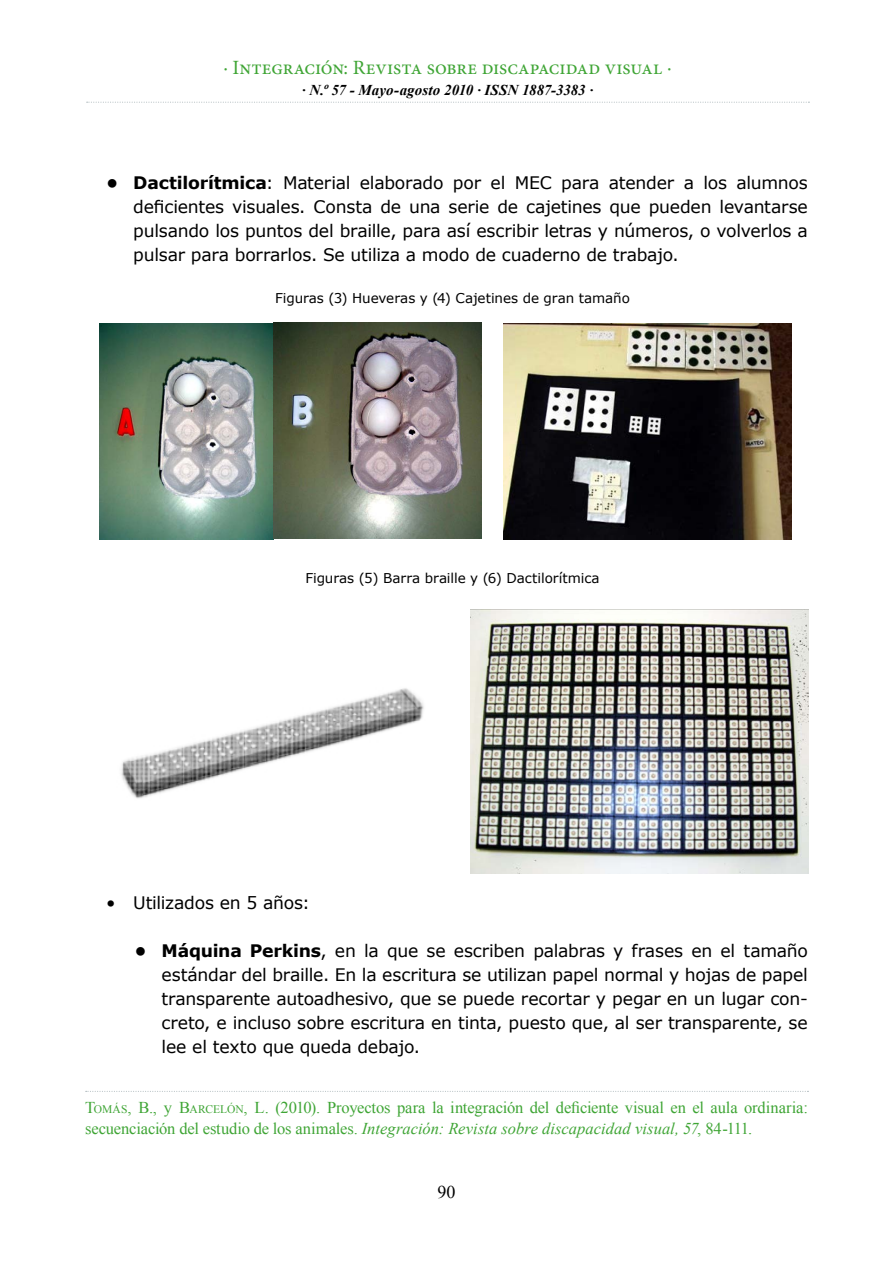
<style>
.page{position:relative;width:893px;height:1263px;background:#fff}
.page>*{position:absolute;margin:0;border:0;box-sizing:border-box;transform-origin:0 0}
.t1{font:20.25px "Minion Pro";letter-spacing:-.01em;color:#3fa535}
.t2{font:18px "Times New Roman";color:#000}
.t3{font:17.25px/24px "Verdana";letter-spacing:-.015em;color:#000;text-align:justify}
.t4{font:16.5px/21px "Times New Roman";letter-spacing:-.01em;color:#3fa535}
.t5{font:italic 700 15px "Times New Roman";color:#000}
.t6{font:13.5px "Verdana";letter-spacing:-.005em;color:#000}
.s1{font-weight:700}
.s2{font-style:inherit}
.s3{font-size:11.55px}
.s4{font-style:italic}
</style>
<div class="page">
<svg style="left:87px;top:102px;width:722px;height:1px"></svg>
<img style="left:99px;top:323px;width:382px;height:216px">
<img style="left:504px;top:323px;width:287px;height:216px">
<img style="left:121px;top:688px;width:303px;height:111px">
<img style="left:471px;top:609px;width:337px;height:264px">
<svg style="left:86px;top:1091px;width:722px;height:1px"></svg>
<p class="t1" style="left:223px;top:54px;width:450px">· Integración: Revista sobre discapacidad visual ·</p>
<p class="t5" style="left:302px;top:80px;width:293px">· N.º 57 - Mayo-agosto 2010 · ISSN 1887-3383 ·</p>
<p class="t3" style="left:133px;top:170px;width:676px;text-indent:-27px"><span class="s1">• Dactilorítmica</span>: Material elaborado por el MEC para atender a los alumnos deficientes visuales. Consta de una serie de cajetines que pueden levantarse pulsando los puntos del braille, para así escribir letras y números, o volverlos a pulsar para borrarlos. Se utiliza a modo de cuaderno de trabajo.</p>
<p class="t6" style="left:275px;top:289px;width:356px">Figuras (3) Hueveras y (4) Cajetines de gran tamaño</p>
<p class="t6" style="left:306px;top:569px;width:296px">Figuras (5) Barra braille y (6) Dactilorítmica</p>
<p class="t3" style="left:106px;top:890px;width:205px">• Utilizados en 5 años:</p>
<p class="t3" style="left:162px;top:938px;width:648px;text-indent:-27px"><span class="s1">• Máquina Perkins</span>, en la que se escriben palabras y frases en el tamaño estándar del braille. En la escritura se utilizan papel normal y hojas de papel transparente autoadhesivo, que se puede recortar y pegar en un lugar con&shy;creto, e incluso sobre escritura en tinta, puesto que, al ser transparente, se lee el texto que queda debajo.</p>
<p class="t4" style="left:85px;top:1097px;width:724px"><span class="s2">T</span><span class="s3">OMÁS</span>, B., y <span class="s2">B</span><span class="s3">ARCELÓN</span>, L. (2010). Proyectos para la integración del deficiente visual en el aula ordinaria: secuenciación del estudio de los animales. <span class="s4">Integración: Revista sobre discapacidad visual, 57</span>, 84-111.</p>
<p class="t2" style="left:437px;top:1179px;width:19px">90</p>
</div>
